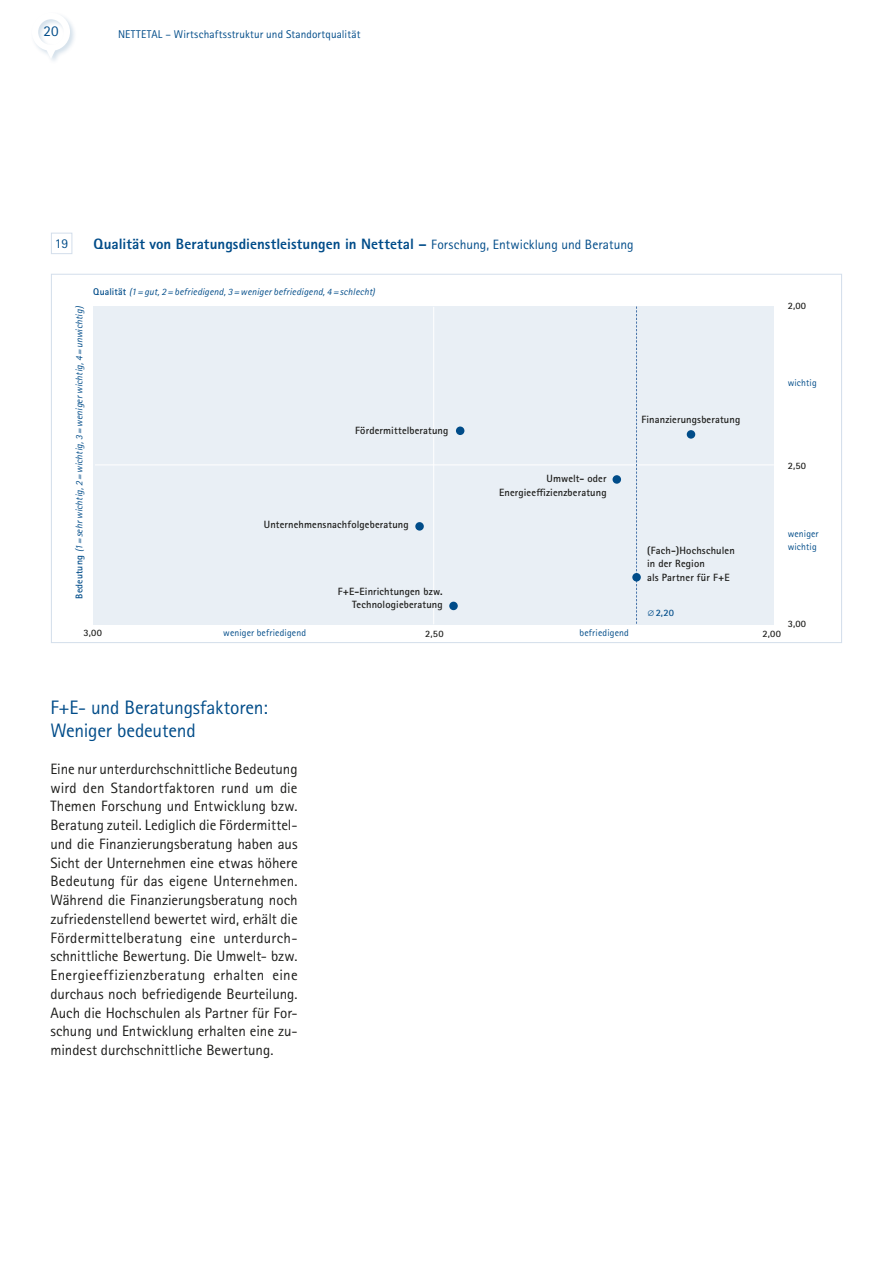
<style>
.page{position:relative;width:893px;height:1263px;background:#fff}
.page>*{position:absolute;margin:0;border:0;box-sizing:border-box;transform-origin:0 0}
.t1{font:19.5px/22.5px "Rotis Sans Serif Pro";letter-spacing:-.01em;color:#004c89}
.t2{font:15px/18.8px "Rotis Sans Serif Pro";color:#1d1d1b;text-align:justify}
.t3{font:800 15px "Rotis Sans Serif Pro";letter-spacing:.005em;color:#004c89}
.t4{font:15px "Rotis Sans Serif Pro";color:#004c89}
.t5{font:13.5px "Rotis Sans Serif Pro";color:#004c89}
.t6{font:11.25px "Rotis Sans Serif Pro";letter-spacing:.015em;color:#004c89}
.t7{font:700 10.5px/13.5px "Rotis Sans Serif Pro";letter-spacing:.01em;color:#1d1d1b;text-align:right}
.t8{font:italic 9.75px "Rotis Sans Serif Pro";letter-spacing:.01em;color:#004c89}
.t9{font:9.75px/13px "Rotis Sans Serif Pro";letter-spacing:.015em;color:#004c89}
.t10{font:700 9.75px "Rotis Sans Serif Pro";letter-spacing:.035em;color:#1d1d1b}
.t11{font:700 9.75px "Rotis Sans Serif Pro";color:#004c89}
.s1{font-weight:400;font-size:13.5px}
.s2{font-weight:700;font-style:normal}
</style>
<div class="page">
<div style="left:30px;top:11px;width:48px;height:55px;background:#004c89;opacity:.18"></div>
<svg style="left:32px;top:13px;width:38px;height:46px"></svg>
<div style="left:94px;top:306px;width:680px;height:318px;background:#e9eff5"></div>
<hr style="left:95px;top:464px;width:679px;height:1px;background:#fff">
<hr style="left:433px;top:307px;width:1px;height:317px;background:#fff">
<svg style="left:636px;top:306px;width:1px;height:318px"></svg>
<div style="left:51px;top:233px;width:21px;height:21px;border:1px solid #d3deeb"></div>
<div style="left:449px;top:602px;width:9px;height:8px;background:#004c89;border-radius:50%"></div>
<div style="left:415px;top:522px;width:9px;height:9px;background:#004c89;border-radius:50%"></div>
<div style="left:456px;top:426px;width:8px;height:9px;background:#004c89;border-radius:50%"></div>
<div style="left:612px;top:475px;width:9px;height:9px;background:#004c89;border-radius:50%"></div>
<div style="left:632px;top:573px;width:9px;height:8px;background:#004c89;border-radius:50%"></div>
<div style="left:687px;top:430px;width:8px;height:9px;background:#004c89;border-radius:50%"></div>
<p class="t4" style="left:44px;top:22px;width:17px">20</p>
<p class="t6" style="left:118px;top:27px;width:244px">NETTETAL – Wirtschaftsstruktur und Standortqualität</p>
<p class="t5" style="left:55px;top:235px;width:15px">19</p>
<p class="t3" style="left:94px;top:234px;width:542px">Qualität von Beratungsdienstleistungen in Nettetal – <span class="s1">Forschung, Entwicklung und Beratung</span></p>
<p class="t8" style="left:73px;top:599px;width:294px;rotate:-90deg"><span class="s2">Bedeutung</span> (1=sehr wichtig, 2=wichtig, 3=weniger wichtig, 4=unwichtig)</p>
<p class="t8" style="left:93px;top:286px;width:283px"><span class="s2">Qualität</span> (1=gut, 2=befriedigend, 3=weniger befriedigend, 4=schlecht)</p>
<p class="t7" style="left:355px;top:423px;width:95px">Fördermittelberatung</p>
<p class="t7" style="left:264px;top:518px;width:146px">Unternehmensnachfolgeberatung</p>
<p class="t7" style="left:338px;top:584px;width:107px">F+E-Einrichtungen bzw.<br>Technologieberatung</p>
<p class="t7" style="left:499px;top:472px;width:109px">Umwelt- oder<br>Energieeffizienzberatung</p>
<p class="t7" style="left:641px;top:412px;width:100px">Finanzierungsberatung</p>
<p class="t7" style="left:647px;top:543px;width:89px;text-align:left">(Fach-)Hochschulen in der Region<br>als Partner für F+E</p>
<p class="t11" style="left:647px;top:607px;width:28px">∅2,20</p>
<p class="t10" style="left:788px;top:299px;width:20px">2,00</p>
<p class="t9" style="left:788px;top:376px;width:31px">wichtig</p>
<p class="t10" style="left:788px;top:459px;width:20px">2,50</p>
<p class="t9" style="left:788px;top:527px;width:32px">weniger wichtig</p>
<p class="t10" style="left:84px;top:627px;width:20px">3,00</p>
<p class="t10" style="left:788px;top:618px;width:20px">3,00</p>
<p class="t9" style="left:223px;top:626px;width:84px">weniger befriedigend</p>
<p class="t10" style="left:425px;top:627px;width:20px">2,50</p>
<p class="t9" style="left:579px;top:626px;width:51px">befriedigend</p>
<p class="t10" style="left:763px;top:627px;width:20px">2,00</p>
<h1 class="t1" style="left:50px;top:697px;width:219px">F+E- und Beratungsfaktoren:<br>Weniger bedeutend</h1>
<p class="t2" style="left:50px;top:759px;width:249px">Eine nur unterdurchschnittliche Bedeutung wird den Standortfaktoren rund um die Themen Forschung und Entwicklung bzw.<br>Beratung zuteil. Lediglich die Fördermittel&shy;und die Finanzierungsberatung haben aus Sicht der Unternehmen eine etwas höhere Bedeutung für das eigene Unternehmen.<br>Während die Finanzierungsberatung noch zufriedenstellend bewertet wird, erhält die Fördermittelberatung eine unterdurch&shy;schnittliche Bewertung. Die Umwelt- bzw.<br>Energieeffizienzberatung erhalten eine durchaus noch befriedigende Beurteilung.<br>Auch die Hochschulen als Partner für For&shy;schung und Entwicklung erhalten eine zu&shy;mindest durchschnittliche Bewertung.</p>
</div>
